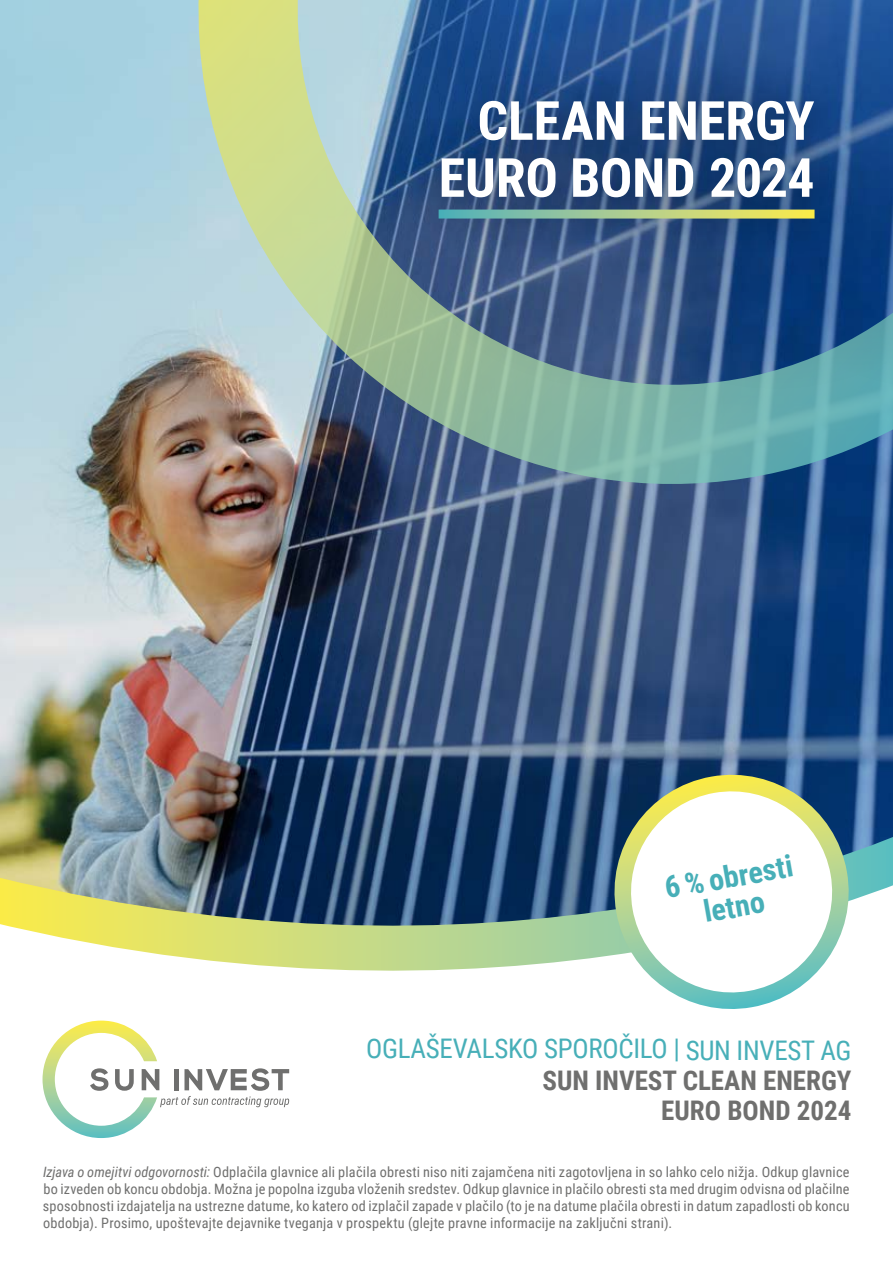
<style>
.page{position:relative;width:893px;height:1263px;background:#fff}
.page>*{position:absolute;margin:0;border:0;box-sizing:border-box;transform-origin:0 0}
.t1{font:700 54px/57px "Roboto Condensed";letter-spacing:-.005em;color:#fff;text-align:right}
.t2{font:700 30.3px/30.3px "Roboto Condensed";color:#47afb8;text-align:center}
.t3{font:27px "Roboto Condensed";letter-spacing:-.01em;color:#47afb8}
.t4{font:700 27px/30px "Roboto Condensed";color:#6f6f6e;text-align:right}
.t5{font:14.25px/17.1px "Roboto Condensed";letter-spacing:.015em;color:#6f6f6e;text-align:justify}
.s1{font-style:italic}
</style>
<div class="page">
<img style="left:0;top:0;width:893px;height:800px">
<svg style="left:43px;top:1020px;width:246px;height:118px"></svg>
<img style="left:0;top:800px;width:893px;height:171px">
<img style="left:194px;top:0;width:699px;height:510px">
<svg style="left:614px;top:774px;width:235px;height:235px"></svg>
<svg style="left:357px;top:0;width:163px;height:388px;background:#6f919d"></svg>
<svg style="left:520px;top:0;width:165px;height:388px;background:#436592"></svg>
<svg style="left:685px;top:0;width:208px;height:388px;background:#295990"></svg>
<div style="left:403px;top:64px;width:447px;height:193px;background:#000;opacity:.32"></div>
<svg style="left:439px;top:210px;width:375px;height:9px;background:#a4c789"></svg>
<p class="t1" style="left:439px;top:90px;width:377px">CLEAN ENERGY<br>EURO BOND 2024</p>
<p class="t2" style="left:662px;top:872px;width:131px;rotate:-10deg">6 % obresti letno</p>
<p class="t3" style="left:366px;top:1029px;width:487px">OGLAŠEVALSKO SPOROČILO | SUN INVEST AG</p>
<p class="t4" style="left:542px;top:1064px;width:311px">SUN INVEST CLEAN ENERGY<br>EURO BOND 2024</p>
<p class="t5" style="left:43px;top:1162px;width:808px"><span class="s1">Izjava o omejitvi odgovornosti:</span> Odplačila glavnice ali plačila obresti niso niti zajamčena niti zagotovljena in so lahko celo nižja. Odkup glavnice bo izveden ob koncu obdobja. Možna je popolna izguba vloženih sredstev. Odkup glavnice in plačilo obresti sta med drugim odvisna od plačilne sposobnosti izdajatelja na ustrezne datume, ko katero od izplačil zapade v plačilo (to je na datume plačila obresti in datum zapadlosti ob koncu obdobja). Prosimo, upoštevajte dejavnike tveganja v prospektu (glejte pravne informacije na zaključni strani).</p>
</div>
